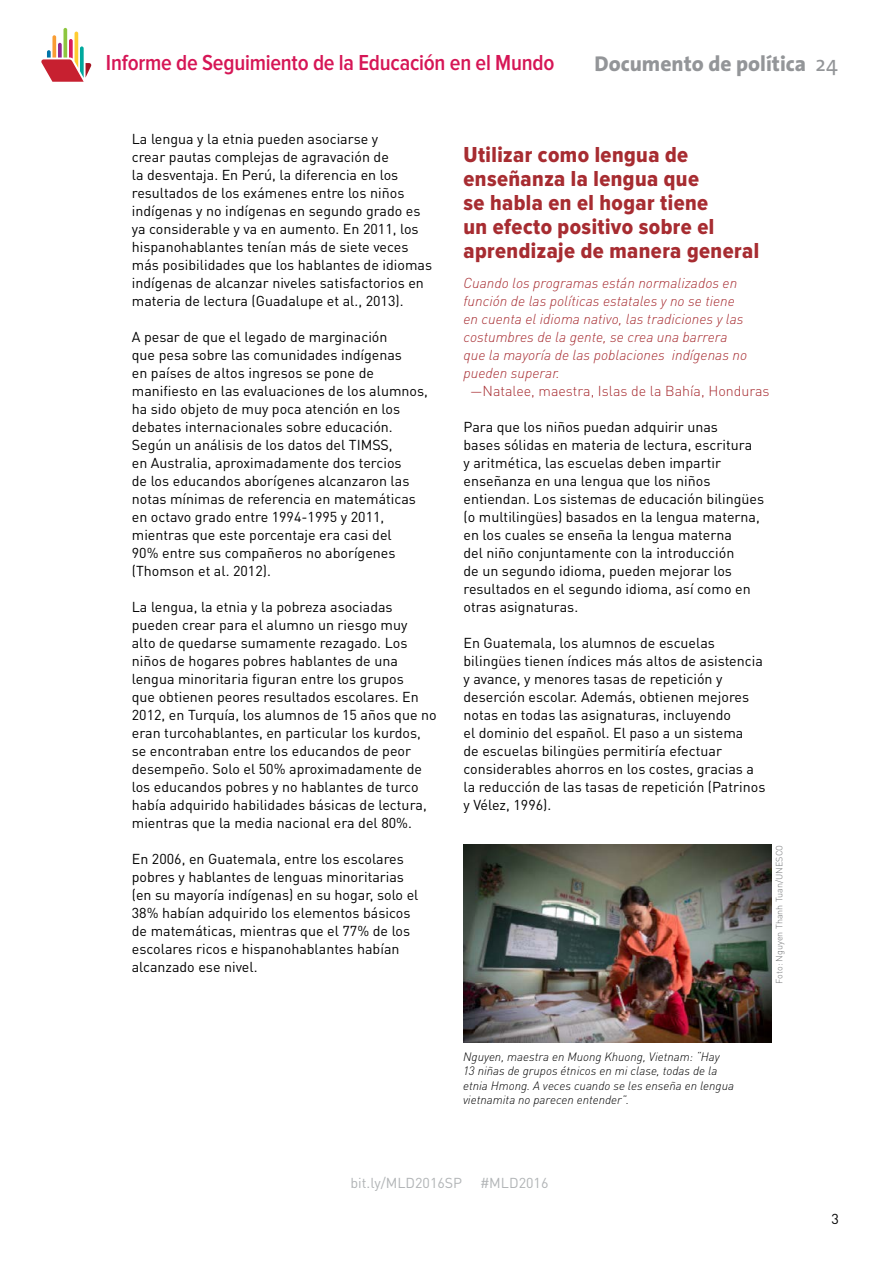
<style>
.page{position:relative;width:893px;height:1263px;background:#fff}
.page>*{position:absolute;margin:0;border:0;box-sizing:border-box;transform-origin:0 0}
.t1{font:22.5px/24px "Proxima Nova Cond Extrabld";letter-spacing:.02em;color:#a72c31}
.t2{font:600 22.5px "Proxima Nova Cond";letter-spacing:-.01em;color:#d61656}
.t3{font:800 21.6px "The Sans";color:#939598}
.t4{font:14.25px/18px "DINOT";color:#000}
.t5{font:italic 300 14.25px/18px "DINOT";color:#a72c31}
.t6{font:300 14.25px "DINOT";color:#a72c31}
.t7{font:14.25px "DINOT";color:#b1b4b6}
.t8{font:italic 300 12px/14.4px "DINOT";color:#000}
.t9{font:300 9px "DINOT";color:#737577}
.s1{font-weight:400}
</style>
<div class="page">
<svg style="left:41px;top:28px;width:50px;height:54px"></svg>
<img style="left:463px;top:845px;width:308px;height:198px">
<h1 class="t2" style="left:106px;top:53px;width:450px">Informe de Seguimiento de la Educación en el Mundo</h1>
<h2 class="t3" style="left:594px;top:45px;width:245px">Documento de política <span class="s1">24</span></h2>
<p class="t4" style="left:132px;top:129px;width:302px">La lengua y la etnia pueden asociarse y<br>crear pautas complejas de agravación de<br>la desventaja. En Perú, la diferencia en los resultados de los exámenes entre los niños indígenas y no indígenas en segundo grado es ya considerable y va en aumento. En 2011, los hispanohablantes tenían más de siete veces más posibilidades que los hablantes de idiomas indígenas de alcanzar niveles satisfactorios en materia de lectura (Guadalupe et al., 2013).</p>
<p class="t4" style="left:132px;top:327px;width:298px">A pesar de que el legado de marginación<br>que pesa sobre las comunidades indígenas<br>en países de altos ingresos se pone de manifiesto en las evaluaciones de los alumnos, ha sido objeto de muy poca atención en los debates internacionales sobre educación.<br>Según un análisis de los datos del TIMSS,<br>en Australia, aproximadamente dos tercios<br>de los educandos aborígenes alcanzaron las notas mínimas de referencia en matemáticas en octavo grado entre 1994-1995 y 2011, mientras que este porcentaje era casi del<br>90% entre sus compañeros no aborígenes (Thomson et al. 2012).</p>
<p class="t4" style="left:132px;top:597px;width:306px">La lengua, la etnia y la pobreza asociadas pueden crear para el alumno un riesgo muy<br>alto de quedarse sumamente rezagado. Los niños de hogares pobres hablantes de una lengua minoritaria figuran entre los grupos<br>que obtienen peores resultados escolares. En 2012, en Turquía, los alumnos de 15 años que no eran turcohablantes, en particular los kurdos, se encontraban entre los educandos de peor desempeño. Solo el 50% aproximadamente de los educandos pobres y no hablantes de turco había adquirido habilidades básicas de lectura, mientras que la media nacional era del 80%.</p>
<p class="t4" style="left:132px;top:849px;width:288px">En 2006, en Guatemala, entre los escolares pobres y hablantes de lenguas minoritarias (en su mayoría indígenas) en su hogar, solo el 38% habían adquirido los elementos básicos de matemáticas, mientras que el 77% de los escolares ricos e hispanohablantes habían alcanzado ese nivel.</p>
<h1 class="t1" style="left:463px;top:143px;width:297px">Utilizar como lengua de enseñanza la lengua que<br>se habla en el hogar tiene<br>un efecto positivo sobre el aprendizaje de manera general</h1>
<p class="t5" style="left:463px;top:274px;width:285px">Cuando los programas están normalizados en función de las políticas estatales y no se tiene en cuenta el idioma nativo, las tradiciones y las costumbres de la gente, se crea una barrera que la mayoría de las poblaciones indígenas no pueden superar.</p>
<p class="t6" style="left:470px;top:381px;width:301px">—Natalee, maestra, Islas de la Bahía, Honduras</p>
<p class="t4" style="left:463px;top:417px;width:302px">Para que los niños puedan adquirir unas<br>bases sólidas en materia de lectura, escritura<br>y aritmética, las escuelas deben impartir enseñanza en una lengua que los niños entiendan. Los sistemas de educación bilingües (o multilingües) basados en la lengua materna, en los cuales se enseña la lengua materna<br>del niño conjuntamente con la introducción<br>de un segundo idioma, pueden mejorar los resultados en el segundo idioma, así como en otras asignaturas.</p>
<p class="t4" style="left:463px;top:633px;width:303px">En Guatemala, los alumnos de escuelas bilingües tienen índices más altos de asistencia y avance, y menores tasas de repetición y deserción escolar. Además, obtienen mejores notas en todas las asignaturas, incluyendo<br>el dominio del español. El paso a un sistema<br>de escuelas bilingües permitiría efectuar considerables ahorros en los costes, gracias a la reducción de las tasas de repetición (Patrinos y Vélez, 1996).</p>
<p class="t8" style="left:463px;top:1049px;width:273px">Nguyen, maestra en Muong Khuong, Vietnam: “Hay 13 niñas de grupos étnicos en mi clase, todas de la etnia Hmong. A veces cuando se les enseña en lengua vietnamita no parecen entender”.</p>
<p class="t9" style="left:773px;top:984px;width:140px;rotate:-90deg">Foto: Nguyen Thanh Tuan/UNESCO</p>
<p class="t7" style="left:350px;top:1173px;width:199px">bit.ly/MLD2016SP #MLD2016</p>
<p class="t4" style="left:831px;top:1209px;width:9px">3</p>
</div>
